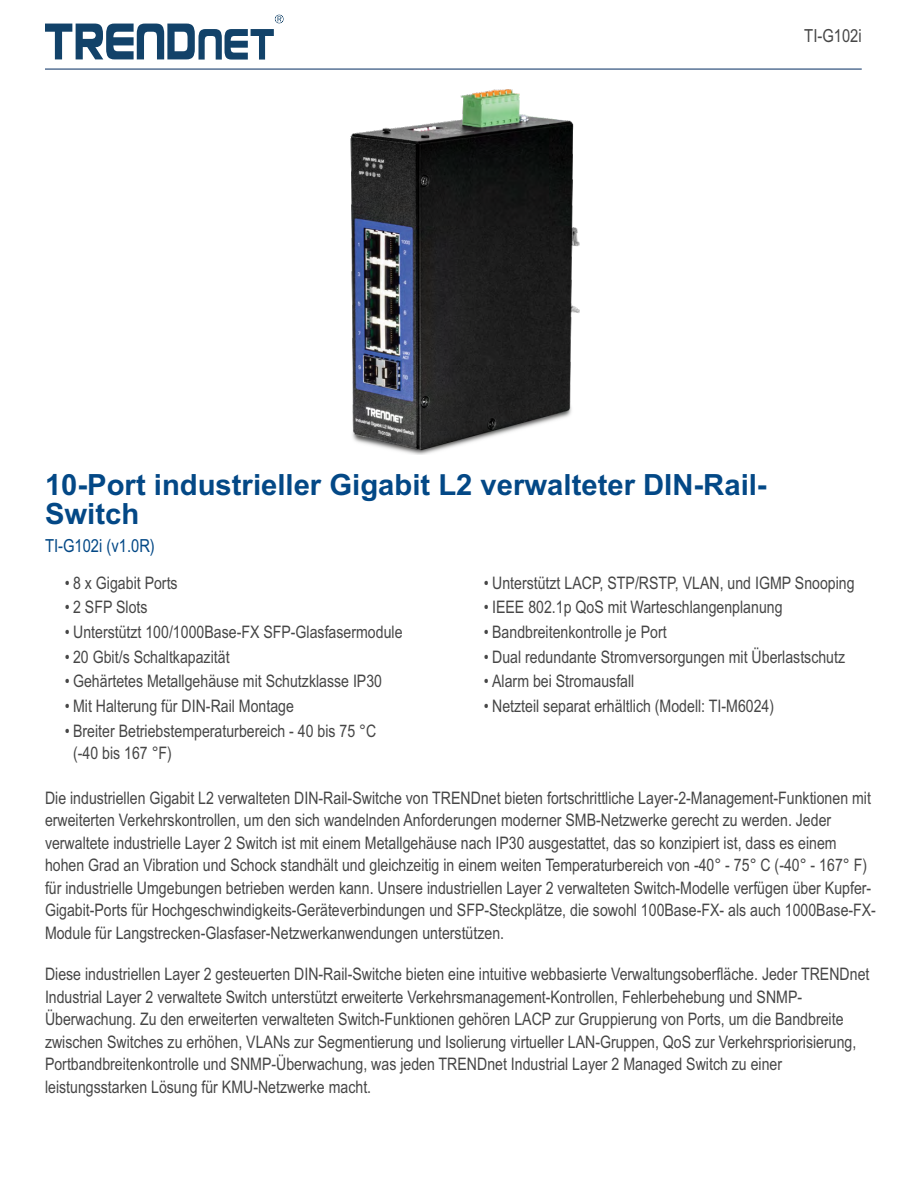
<style>
.page{position:relative;width:918px;height:1188px;background:#fff}
.page>*{position:absolute;margin:0;border:0;box-sizing:border-box;transform-origin:0 0}
.t1{font:700 29.25px/29.2px "Arial";color:#034886}
.t2{font:18px "Arial Narrow";color:#034886}
.t3{font:18px "Arial Narrow";color:#464646}
.t4{font:17.25px/22.4px "Arial Narrow";color:#464646}
</style>
<div class="page">
<svg style="left:45px;top:15px;width:238px;height:45px"></svg>
<img style="left:350px;top:89px;width:230px;height:365px">
<hr style="left:45px;top:68px;width:817px;height:2px;background:#32537e">
<p class="t3" style="left:804px;top:28px;width:59px">TI-G102i</p>
<h1 class="t1" style="left:45px;top:472px;width:723px">10-Port industrieller Gigabit L2 verwalteter DIN-Rail-<br>Switch</h1>
<p class="t2" style="left:45px;top:539px;width:111px">TI-G102i (v1.0R)</p>
<p class="t4" style="left:65px;top:573px;width:114px">• 8 x Gigabit Ports</p>
<p class="t4" style="left:65px;top:598px;width:84px">• 2 SFP Slots</p>
<p class="t4" style="left:65px;top:622px;width:339px">• Unterstützt 100/1000Base-FX SFP-Glasfasermodule</p>
<p class="t4" style="left:65px;top:647px;width:166px">• 20 Gbit/s Schaltkapazität</p>
<p class="t4" style="left:65px;top:672px;width:319px">• Gehärtetes Metallgehäuse mit Schutzklasse IP30</p>
<p class="t4" style="left:65px;top:696px;width:231px">• Mit Halterung für DIN-Rail Montage</p>
<p class="t4" style="left:73px;top:721px;width:305px;text-indent:-8px">• Breiter Betriebstemperaturbereich - 40 bis 75 °C (-40 bis 167 °F)</p>
<p class="t4" style="left:484px;top:573px;width:372px">• Unterstützt LACP, STP/RSTP, VLAN, und IGMP Snooping</p>
<p class="t4" style="left:484px;top:598px;width:300px">• IEEE 802.1p QoS mit Warteschlangenplanung</p>
<p class="t4" style="left:484px;top:622px;width:184px">• Bandbreitenkontrolle je Port</p>
<p class="t4" style="left:484px;top:647px;width:363px">• Dual redundante Stromversorgungen mit Überlastschutz</p>
<p class="t4" style="left:484px;top:672px;width:152px">• Alarm bei Stromausfall</p>
<p class="t4" style="left:484px;top:696px;width:292px">• Netzteil separat erhältlich (Modell: TI-M6024)</p>
<p class="t4" style="left:45px;top:788px;width:833px">Die industriellen Gigabit L2 verwalteten DIN-Rail-Switche von TRENDnet bieten fortschrittliche Layer-2-Management-Funktionen mit erweiterten Verkehrskontrollen, um den sich wandelnden Anforderungen moderner SMB-Netzwerke gerecht zu werden. Jeder verwaltete industrielle Layer 2 Switch ist mit einem Metallgehäuse nach IP30 ausgestattet, das so konzipiert ist, dass es einem hohen Grad an Vibration und Schock standhält und gleichzeitig in einem weiten Temperaturbereich von -40° - 75° C (-40° - 167° F) für industrielle Umgebungen betrieben werden kann. Unsere industriellen Layer 2 verwalteten Switch-Modelle verfügen über Kupfer-Gigabit-Ports für Hochgeschwindigkeits-Geräteverbindungen und SFP-Steckplätze, die sowohl 100Base-FX- als auch 1000Base-FX-Module für Langstrecken-Glasfaser-Netzwerkanwendungen unterstützen.</p>
<p class="t4" style="left:45px;top:965px;width:826px">Diese industriellen Layer 2 gesteuerten DIN-Rail-Switche bieten eine intuitive webbasierte Verwaltungsoberfläche. Jeder TRENDnet<br>Industrial Layer 2 verwaltete Switch unterstützt erweiterte Verkehrsmanagement-Kontrollen, Fehlerbehebung und SNMP-<br>Überwachung. Zu den erweiterten verwalteten Switch-Funktionen gehören LACP zur Gruppierung von Ports, um die Bandbreite</p>
<p class="t4" style="left:45px;top:1032px;width:813px">zwischen Switches zu erhöhen, VLANs zur Segmentierung und Isolierung virtueller LAN-Gruppen, QoS zur Verkehrspriorisierung,<br>Portbandbreitenkontrolle und SNMP-Überwachung, was jeden TRENDnet Industrial Layer 2 Managed Switch zu einer leistungsstarken Lösung für KMU-Netzwerke macht.</p>
</div>
